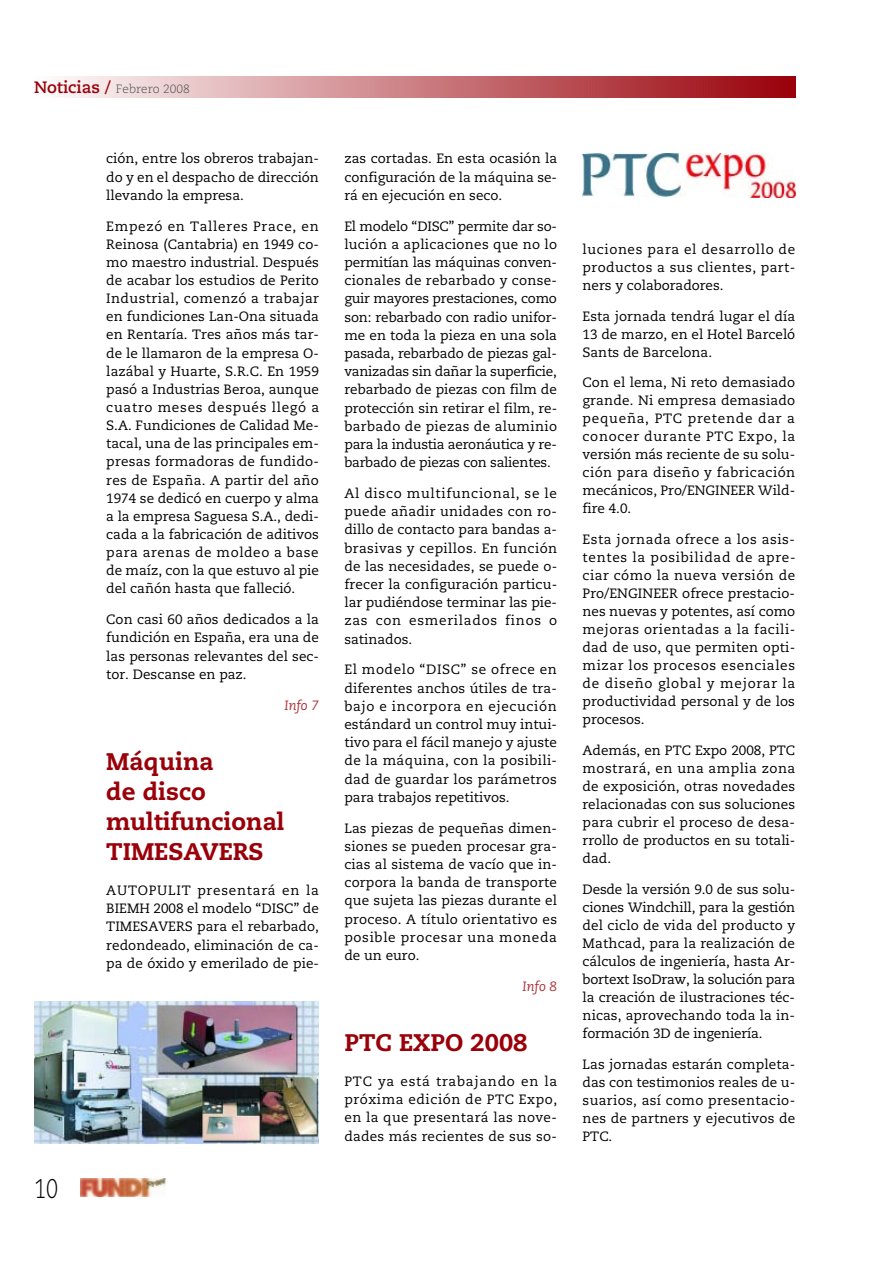
<style>
.page{position:relative;width:893px;height:1263px;background:#fff}
.page>*{position:absolute;margin:0;border:0;box-sizing:border-box;transform-origin:0 0}
.t1{font:300 27px "Caecilia";color:#000;scale:.8 1}
.t2{font:800 24px/30.2px "Caecilia";color:#990009}
.t3{font:13.5px/18.1px "Caecilia";color:#000;text-align:justify}
.t4{font:italic 13.5px "Caecilia";color:#ad333a}
.t5{font:300 12px "Caecilia";color:#4d4d4d}
.s1{font-weight:700;font-size:16.5px;color:#990009}
</style>
<div class="page">
<svg style="left:64px;top:77px;width:732px;height:21px"></svg>
<img style="left:81px;top:1178px;width:85px;height:18px">
<img style="left:34px;top:1001px;width:285px;height:143px">
<svg style="left:627px;top:197px;width:168px;height:1px"></svg>
<img style="left:583px;top:153px;width:212px;height:44px">
<p class="t5" style="left:34px;top:84px;width:157px"><span class="s1">Noticias /</span> Febrero 2008</p>
<p class="t3" style="left:106px;top:151px;width:214px">ción, entre los obreros trabajan&shy;do y en el despacho de dirección llevando la empresa.</p>
<p class="t3" style="left:106px;top:218px;width:214px">Empezó en Talleres Prace, en Reinosa (Cantabria) en 1949 co&shy;mo maestro industrial. Después de acabar los estudios de Perito Industrial, comenzó a trabajar en fundiciones Lan-Ona situada en Rentaría. Tres años más tar&shy;de le llamaron de la empresa O&shy;lazábal y Huarte, S.R.C. En 1959 pasó a Industrias Beroa, aunque cuatro meses después llegó a S.A. Fundiciones de Calidad Me&shy;tacal, una de las principales em&shy;presas formadoras de fundido&shy;res de España. A partir del año 1974 se dedicó en cuerpo y alma a la empresa Saguesa S.A., dedi&shy;cada a la fabricación de aditivos para arenas de moldeo a base de maíz, con la que estuvo al pie del cañón hasta que falleció.</p>
<p class="t3" style="left:106px;top:612px;width:214px">Con casi 60 años dedicados a la fundición en España, era una de las personas relevantes del sec&shy;tor. Descanse en paz.</p>
<p class="t4" style="left:284px;top:699px;width:36px">Info 7</p>
<p class="t2" style="left:106px;top:748px;width:180px">Máquina<br>de disco multifuncional<br>TIMESAVERS</p>
<p class="t3" style="left:106px;top:882px;width:214px">AUTOPULIT presentará en la BIEMH 2008 el modelo “DISC” de TIMESAVERS para el rebarbado, redondeado, eliminación de ca&shy;pa de óxido y emerilado de pie-</p>
<p class="t1" style="left:34px;top:1177px;width:32px">10</p>
<p class="t3" style="left:344px;top:151px;width:214px">zas cortadas. En esta ocasión la configuración de la máquina se&shy;rá en ejecución en seco.</p>
<p class="t3" style="left:344px;top:218px;width:214px">El modelo “DISC” permite dar so&shy;lución a aplicaciones que no lo permitían las máquinas conven&shy;cionales de rebarbado y conse&shy;guir mayores prestaciones, como son: rebarbado con radio unifor&shy;me en toda la pieza en una sola pasada, rebarbado de piezas gal&shy;vanizadas sin dañar la superficie, rebarbado de piezas con film de protección sin retirar el film, re&shy;barbado de piezas de aluminio para la industia aeronáutica y re&shy;barbado de piezas con salientes.</p>
<p class="t3" style="left:344px;top:485px;width:214px">Al disco multifuncional, se le puede añadir unidades con ro&shy;dillo de contacto para bandas a&shy;brasivas y cepillos. En función de las necesidades, se puede o&shy;frecer la configuración particu&shy;lar pudiéndose terminar las pie&shy;zas con esmerilados finos o satinados.</p>
<p class="t3" style="left:344px;top:662px;width:214px">El modelo “DISC” se ofrece en diferentes anchos útiles de tra&shy;bajo e incorpora en ejecución estándard un control muy intui&shy;tivo para el fácil manejo y ajuste de la máquina, con la posibili&shy;dad de guardar los parámetros para trabajos repetitivos.</p>
<p class="t3" style="left:344px;top:820px;width:214px">Las piezas de pequeñas dimen&shy;siones se pueden procesar gra&shy;cias al sistema de vacío que in&shy;corpora la banda de transporte que sujeta las piezas durante el proceso. A título orientativo es posible procesar una moneda de un euro.</p>
<p class="t4" style="left:523px;top:980px;width:36px">Info 8</p>
<p class="t2" style="left:344px;top:1029px;width:185px">PTC EXPO 2008</p>
<p class="t3" style="left:344px;top:1073px;width:214px">PTC ya está trabajando en la próxima edición de PTC Expo, en la que presentará las nove&shy;dades más recientes de sus so-</p>
<p class="t3" style="left:583px;top:241px;width:214px">luciones para el desarrollo de productos a sus clientes, part&shy;ners y colaboradores.</p>
<p class="t3" style="left:583px;top:308px;width:214px">Esta jornada tendrá lugar el día 13 de marzo, en el Hotel Barceló Sants de Barcelona.</p>
<p class="t3" style="left:583px;top:375px;width:214px">Con el lema, Ni reto demasiado grande. Ni empresa demasiado pequeña, PTC pretende dar a conocer durante PTC Expo, la versión más reciente de su solu&shy;ción para diseño y fabricación mecánicos, Pro/ENGINEER Wild&shy;fire 4.0.</p>
<p class="t3" style="left:583px;top:532px;width:215px">Esta jornada ofrece a los asis&shy;tentes la posibilidad de apre&shy;ciar cómo la nueva versión de Pro/ENGINEER ofrece prestacio&shy;nes nuevas y potentes, así como mejoras orientadas a la facili&shy;dad de uso, que permiten opti&shy;mizar los procesos esenciales de diseño global y mejorar la productividad personal y de los procesos.</p>
<p class="t3" style="left:583px;top:742px;width:214px">Además, en PTC Expo 2008, PTC mostrará, en una amplia zona de exposición, otras novedades relacionadas con sus soluciones para cubrir el proceso de desa&shy;rrollo de productos en su totali&shy;dad.</p>
<p class="t3" style="left:583px;top:881px;width:214px">Desde la versión 9.0 de sus solu&shy;ciones Windchill, para la gestión del ciclo de vida del producto y Mathcad, para la realización de cálculos de ingeniería, hasta Ar&shy;bortext IsoDraw, la solución para la creación de ilustraciones téc&shy;nicas, aprovechando toda la in&shy;formación 3D de ingeniería.</p>
<p class="t3" style="left:583px;top:1056px;width:214px">Las jornadas estarán completa&shy;das con testimonios reales de u&shy;suarios, así como presentacio&shy;nes de partners y ejecutivos de PTC.</p>
</div>
